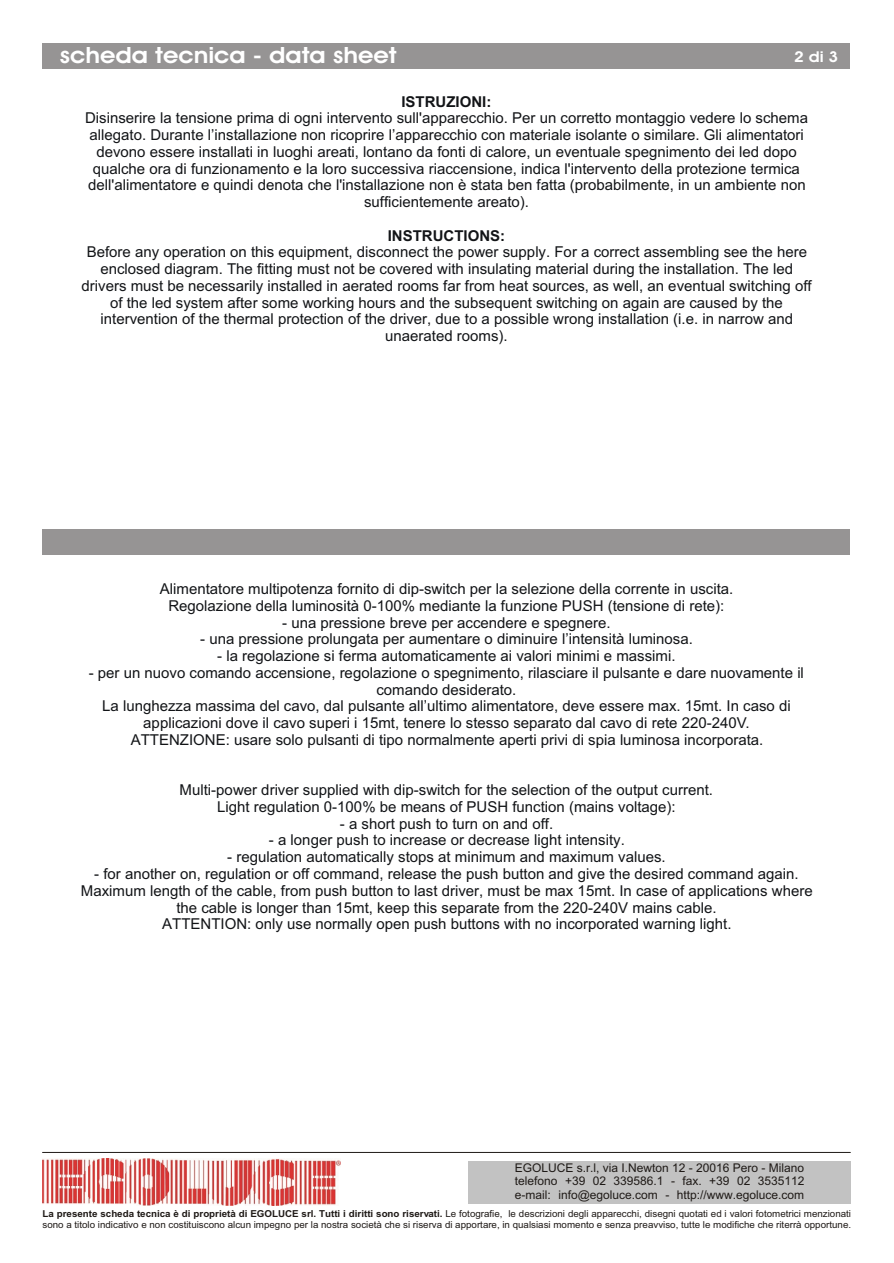
<style>
.page{position:relative;width:894px;height:1263px;background:#fff}
.page>*{position:absolute;margin:0;border:0;box-sizing:border-box;transform-origin:0 0}
.t1{font:700 22.5px "Avant Garde Bk BT";color:#fff;scale:1.12 1}
.t2{font:15px/16.8px "Arial";color:#121417;text-align:center}
.t3{font:700 15px "Arial";color:#121417}
.t4{font:700 15px "Avant Garde Bk BT";color:#fff;scale:1.12 1}
.t5{font:12px/13.4px "Arial";color:#1f1a17;text-align:justify}
.t6{font:9.6px/10.8px "Arial";color:#1f1a17}
.s1{font-weight:700}
</style>
<div class="page">
<div style="left:468px;top:1161px;width:382px;height:42px;background:#c2c2c2"></div>
<img style="left:43px;top:1159px;width:298px;height:47px">
<hr style="left:43px;top:1152px;width:807px;height:1px;background:#1f1a17">
<div style="left:43px;top:43px;width:807px;height:25px;background:#969494"></div>
<div style="left:43px;top:530px;width:807px;height:25px;background:#969494"></div>
<h1 class="t1" style="left:60px;top:46px;width:302px">scheda tecnica - data sheet</h1>
<p class="t4" style="left:794px;top:51px;width:41px">2 di 3</p>
<p class="t3" style="left:401px;top:96px;width:91px">ISTRUZIONI:</p>
<p class="t2" style="left:85px;top:111px;width:725px">Disinserire la tensione prima di ogni intervento sull'apparecchio. Per un corretto montaggio vedere lo schema allegato. Durante l’installazione non ricoprire l’apparecchio con materiale isolante o similare. Gli alimentatori devono essere installati in luoghi areati, lontano da fonti di calore, un eventuale spegnimento dei led dopo qualche ora di funzionamento e la loro successiva riaccensione, indica l'intervento della protezione termica dell'alimentatore e quindi denota che l'installazione non è stata ben fatta (probabilmente, in un ambiente non sufficientemente areato).</p>
<p class="t3" style="left:388px;top:230px;width:119px">INSTRUCTIONS:</p>
<p class="t2" style="left:82px;top:245px;width:732px">Before any operation on this equipment, disconnect the power supply. For a correct assembling see the here enclosed diagram. The fitting must not be covered with insulating material during the installation. The led drivers must be necessarily installed in aerated rooms far from heat sources, as well, an eventual switching off of the led system after some working hours and the subsequent switching on again are caused by the intervention of the thermal protection of the driver, due to a possible wrong installation (i.e. in narrow and unaerated rooms).</p>
<p class="t2" style="left:160px;top:582px;width:575px">Alimentatore multipotenza fornito di dip-switch per la selezione della corrente in uscita.<br>Regolazione della luminosità 0-100% mediante la funzione PUSH (tensione di rete):</p>
<p class="t2" style="left:282px;top:615px;width:330px">- una pressione breve per accendere e spegnere.</p>
<p class="t2" style="left:200px;top:632px;width:494px">- una pressione prolungata per aumentare o diminuire l’intensità luminosa.</p>
<p class="t2" style="left:217px;top:649px;width:460px">- la regolazione si ferma automaticamente ai valori minimi e massimi.</p>
<p class="t2" style="left:89px;top:666px;width:717px">- per un nuovo comando accensione, regolazione o spegnimento, rilasciare il pulsante e dare nuovamente il comando desiderato.<br>La lunghezza massima del cavo, dal pulsante all’ultimo alimentatore, deve essere max. 15mt. In caso di applicazioni dove il cavo superi i 15mt, tenere lo stesso separato dal cavo di rete 220-240V.<br>ATTENZIONE: usare solo pulsanti di tipo normalmente aperti privi di spia luminosa incorporata.</p>
<p class="t2" style="left:180px;top:783px;width:535px">Multi-power driver supplied with dip-switch for the selection of the output current.<br>Light regulation 0-100% be means of PUSH function (mains voltage):</p>
<p class="t2" style="left:340px;top:816px;width:215px">- a short push to turn on and off.</p>
<p class="t2" style="left:269px;top:833px;width:357px">- a longer push to increase or decrease light intensity.</p>
<p class="t2" style="left:227px;top:850px;width:440px">- regulation automatically stops at minimum and maximum values.</p>
<p class="t2" style="left:81px;top:867px;width:733px">- for another on, regulation or off command, release the push button and give the desired command again.<br>Maximum length of the cable, from push button to last driver, must be max 15mt. In case of applications where the cable is longer than 15mt, keep this separate from the 220-240V mains cable.<br>ATTENTION: only use normally open push buttons with no incorporated warning light.</p>
<p class="t5" style="left:515px;top:1162px;width:291px">EGOLUCE s.r.l, via I.Newton 12 - 20016 Pero - Milano telefono +39 02 339586.1 - fax. +39 02 3535112 e-mail: info@egoluce.com - http://www.egoluce.com</p>
<p class="t6" style="left:43px;top:1209px;width:810px"><span class="s1">La presente scheda tecnica è di proprietà di EGOLUCE srl. Tutti i diritti sono riservati.</span> Le fotografie, le descrizioni degli apparecchi, disegni quotati ed i valori fotometrici menzionati sono a titolo indicativo e non costituiscono alcun impegno per la nostra società che si riserva di apportare, in qualsiasi momento e senza preavviso, tutte le modifiche che riterrà opportune.</p>
</div>
